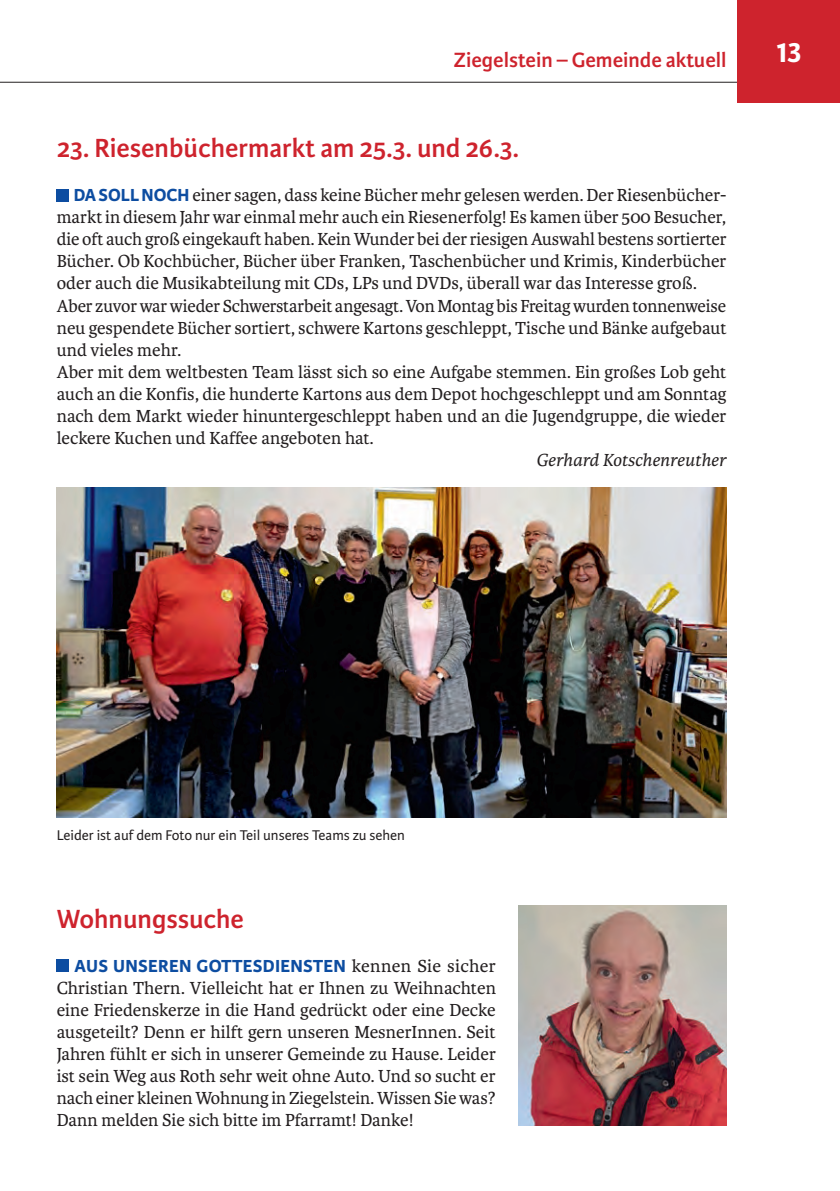
<style>
.page{position:relative;width:840px;height:1191px;background:#fff}
.page>*{position:absolute;margin:0;border:0;box-sizing:border-box;transform-origin:0 0}
.t1{font:700 30px "Karmina Sans";color:#fff}
.t2{font:600 28px "Karmina Sans";color:#ce232d}
.t3{font:600 22px "Karmina Sans";color:#ce232d}
.t4{font:18.6px/22px "Karmina";color:#231f20;text-align:justify}
.t5{font:700 18.6px "Karmina Sans";letter-spacing:.01em;color:#0d4da1}
.t6{font:italic 18.6px "Karmina";color:#231f20}
.t7{font:15px "Karmina Sans";color:#231f20}
.s1{font-family:"Karmina Sans";font-weight:700;color:#0d4da1}
.s2{font-family:"Karmina";font-weight:400;color:#231f20}
</style>
<div class="page">
<hr style="left:0;top:82px;width:839px;height:1px;background:#231f20">
<div style="left:737px;top:0;width:102px;height:102px;background:#ce232d"></div>
<div style="left:57px;top:959px;width:12px;height:12px;background:#0d4da1"></div>
<img style="left:518px;top:905px;width:208px;height:220px">
<div style="left:57px;top:189px;width:12px;height:12px;background:#0d4da1"></div>
<img style="left:57px;top:487px;width:669px;height:330px">
<p class="t3" style="left:453px;top:47px;width:274px">Ziegelstein – Gemeinde aktuell</p>
<h1 class="t1" style="left:775px;top:35px;width:27px">13</h1>
<h2 class="t2" style="left:57px;top:132px;width:463px">23. Riesenbüchermarkt am 25.3. und 26.3.</h2>
<p class="t4" style="left:57px;top:185px;width:671px;text-align:left;text-indent:17px"><span class="s1">DA SOLL NOCH</span> einer sagen, dass keine Bücher mehr gelesen werden. Der Riesenbücher&shy;markt in diesem Jahr war einmal mehr auch ein Riesenerfolg! Es kamen über 500 Besucher, die oft auch groß eingekauft haben. Kein Wunder bei der riesigen Auswahl bestens sortierter Bücher. Ob Kochbücher, Bücher über Franken, Taschenbücher und Krimis, Kinderbücher oder auch die Musikabteilung mit CDs, LPs und DVDs, überall war das Interesse groß.<br>Aber zuvor war wieder Schwerstarbeit angesagt. Von Montag bis Freitag wurden tonnenweise neu gespendete Bücher sortiert, schwere Kartons geschleppt, Tische und Bänke aufgebaut und vieles mehr.<br>Aber mit dem weltbesten Team lässt sich so eine Aufgabe stemmen. Ein großes Lob geht auch an die Konfis, die hunderte Kartons aus dem Depot hochgeschleppt und am Sonntag nach dem Markt wieder hinuntergeschleppt haben und an die Jugendgruppe, die wieder leckere Kuchen und Kaffee angeboten hat.</p>
<p class="t6" style="left:536px;top:449px;width:192px">Gerhard Kotschenreuther</p>
<p class="t7" style="left:57px;top:826px;width:349px">Leider ist auf dem Foto nur ein Teil unseres Teams zu sehen</p>
<h2 class="t2" style="left:57px;top:902px;width:188px">Wohnungssuche</h2>
<p class="t5" style="left:75px;top:955px;width:422px">AUS UNSEREN GOTTESDIENSTEN <span class="s2">kennen Sie sicher</span></p>
<p class="t4" style="left:57px;top:977px;width:440px">Christian Thern. Vielleicht hat er Ihnen zu Weihnachten eine Friedenskerze in die Hand gedrückt oder eine Decke ausgeteilt? Denn er hilft gern unseren MesnerInnen. Seit Jahren fühlt er sich in unserer Gemeinde zu Hause. Leider ist sein Weg aus Roth sehr weit ohne Auto. Und so sucht er nach einer kleinen Wohnung in Ziegelstein. Wissen Sie was?<br>Dann melden Sie sich bitte im Pfarramt! Danke!</p>
</div>
